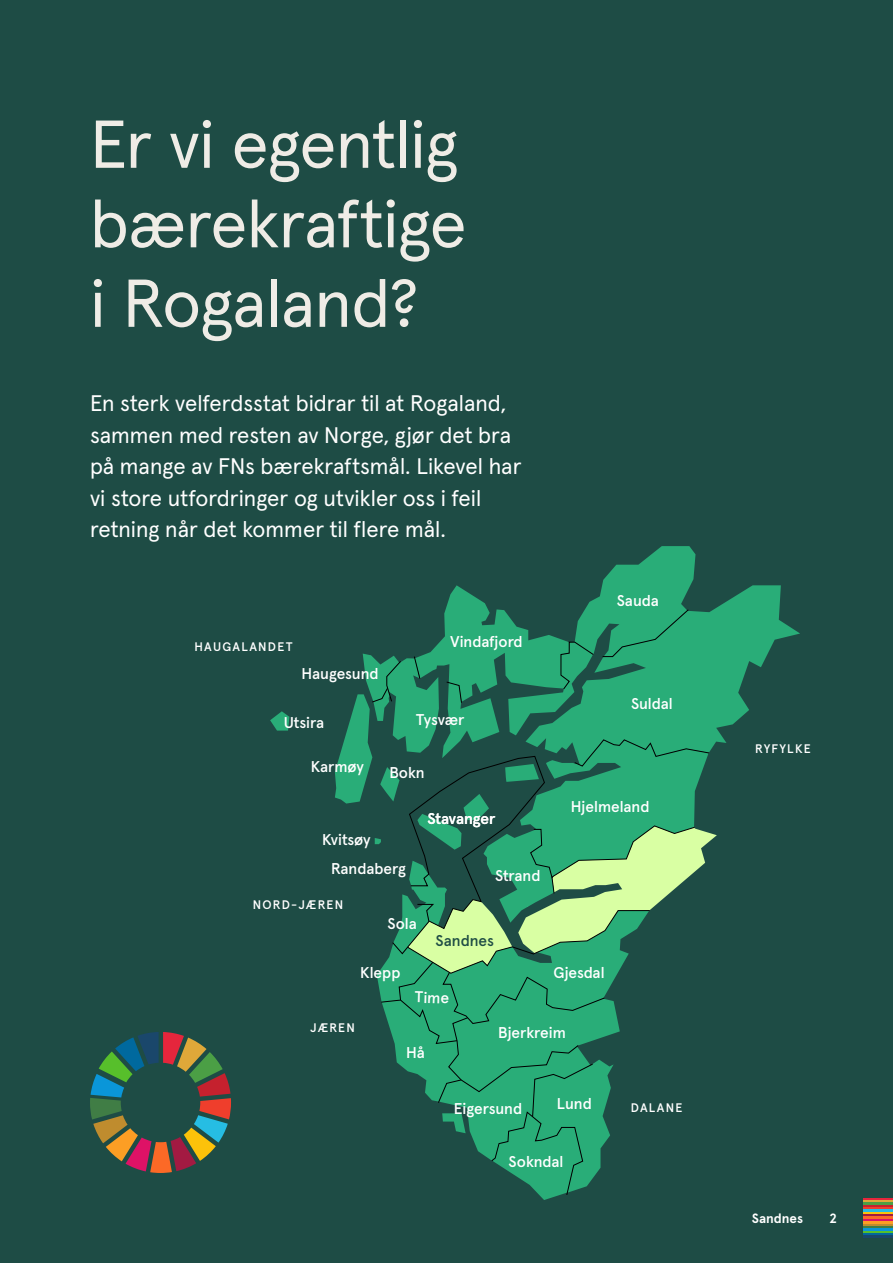
<style>
.page{position:relative;width:893px;height:1263px;background:#1e4c45}
.page>*{position:absolute;margin:0;border:0;box-sizing:border-box;transform-origin:0 0}
.Tittel_nivå_1_-_45_pt{font:67.5px/79.5px "Apercu";letter-spacing:-.01em;color:#efece6}
.Ingress_-_15_PT{font:22.5px/31.5px "Apercu";color:#fff}
.t1{font:500 15.6px "Apercu";color:#fff}
.t2{font:500 15.6px "Apercu";color:#1f4d45}
.t3{font:700 13.5px "Apercu";color:#fff}
.t4{font:500 12.45px "Apercu";letter-spacing:.1em;color:#fff}
.t5{font:500 12.45px "Apercu";letter-spacing:.08em;color:#fff}
</style>
<div class="page">
<hr style="left:863px;top:1198px;width:30px;height:2px;background:#e5263c">
<hr style="left:863px;top:1200px;width:30px;height:2px;background:#dfa839">
<hr style="left:863px;top:1202px;width:30px;height:3px;background:#4b9f45">
<hr style="left:863px;top:1205px;width:30px;height:2px;background:#c5212e">
<hr style="left:863px;top:1207px;width:30px;height:3px;background:#ef3e2c">
<hr style="left:863px;top:1210px;width:30px;height:2px;background:#26bde3">
<hr style="left:863px;top:1212px;width:30px;height:2px;background:#fcc20a">
<hr style="left:863px;top:1214px;width:30px;height:3px;background:#a31a42">
<hr style="left:863px;top:1217px;width:30px;height:2px;background:#fc6926">
<hr style="left:863px;top:1219px;width:30px;height:2px;background:#de1266">
<hr style="left:863px;top:1221px;width:30px;height:3px;background:#fc9e24">
<hr style="left:863px;top:1224px;width:30px;height:2px;background:#bf8c2e">
<hr style="left:863px;top:1226px;width:30px;height:2px;background:#407d45">
<hr style="left:863px;top:1228px;width:30px;height:3px;background:#0a96d9">
<hr style="left:863px;top:1231px;width:30px;height:2px;background:#57bf2b">
<hr style="left:863px;top:1233px;width:30px;height:3px;background:#00699e">
<hr style="left:863px;top:1236px;width:30px;height:2px;background:#1a476b">
<svg style="left:90px;top:1032px;width:141px;height:141px"></svg>
<svg style="left:270px;top:711px;width:19px;height:19px"></svg>
<svg style="left:717px;top:585px;width:83px;height:158px"></svg>
<svg style="left:335px;top:546px;width:382px;height:654px"></svg>
<p class="Tittel_nivå_1_-_45_pt" style="left:90px;top:98px;width:378px">Er vi egentlig bærekraftige i Rogaland?</p>
<p class="Ingress_-_15_PT" style="left:90px;top:385px;width:433px">En sterk velferdsstat bidrar til at Rogaland, sammen med resten av Norge, gjør det bra på mange av FNs bærekraftsmål. Likevel har vi store utfordringer og utvikler oss i feil retning når det kommer til flere mål.</p>
<p class="t4" style="left:194px;top:637px;width:100px">HAUGALANDET</p>
<p class="t1" style="left:302px;top:661px;width:79px">Haugesund</p>
<p class="t1" style="left:450px;top:629px;width:74px">Vindafjord</p>
<p class="t1" style="left:416px;top:707px;width:50px">Tysvær</p>
<p class="t1" style="left:284px;top:710px;width:42px">Utsira</p>
<p class="t1" style="left:311px;top:754px;width:55px">Karmøy</p>
<p class="t1" style="left:389px;top:761px;width:37px">Bokn</p>
<p class="t1" style="left:322px;top:827px;width:50px">Kvitsøy</p>
<p class="t1" style="left:331px;top:856px;width:76px">Randaberg</p>
<p class="t4" style="left:253px;top:895px;width:92px">NORD-JÆREN</p>
<p class="t1" style="left:388px;top:912px;width:31px">Sola</p>
<p class="t1" style="left:360px;top:961px;width:42px">Klepp</p>
<p class="t1" style="left:428px;top:807px;width:69px">Stavanger</p>
<p class="t1" style="left:495px;top:863px;width:47px">Strand</p>
<p class="t2" style="left:436px;top:928px;width:60px">Sandnes</p>
<p class="t1" style="left:415px;top:985px;width:36px;rotate:2deg">Time</p>
<p class="t1" style="left:617px;top:588px;width:44px">Sauda</p>
<p class="t1" style="left:631px;top:691px;width:43px">Suldal</p>
<p class="t1" style="left:571px;top:795px;width:80px">Hjelmeland</p>
<p class="t1" style="left:553px;top:960px;width:53px">Gjesdal</p>
<p class="t4" style="left:310px;top:1018px;width:46px">JÆREN</p>
<p class="t1" style="left:406px;top:1040px;width:20px">Hå</p>
<p class="t1" style="left:498px;top:1020px;width:69px">Bjerkreim</p>
<p class="t1" style="left:454px;top:1096px;width:70px">Eigersund</p>
<p class="t1" style="left:557px;top:1091px;width:36px">Lund</p>
<p class="t1" style="left:509px;top:1150px;width:56px">Sokndal</p>
<p class="t4" style="left:631px;top:1098px;width:53px">DALANE</p>
<p class="t5" style="left:755px;top:738px;width:57px">RYFYLKE</p>
<p class="t3" style="left:752px;top:1208px;width:53px">Sandnes</p>
<p class="t3" style="left:830px;top:1208px;width:8px">2</p>
</div>
